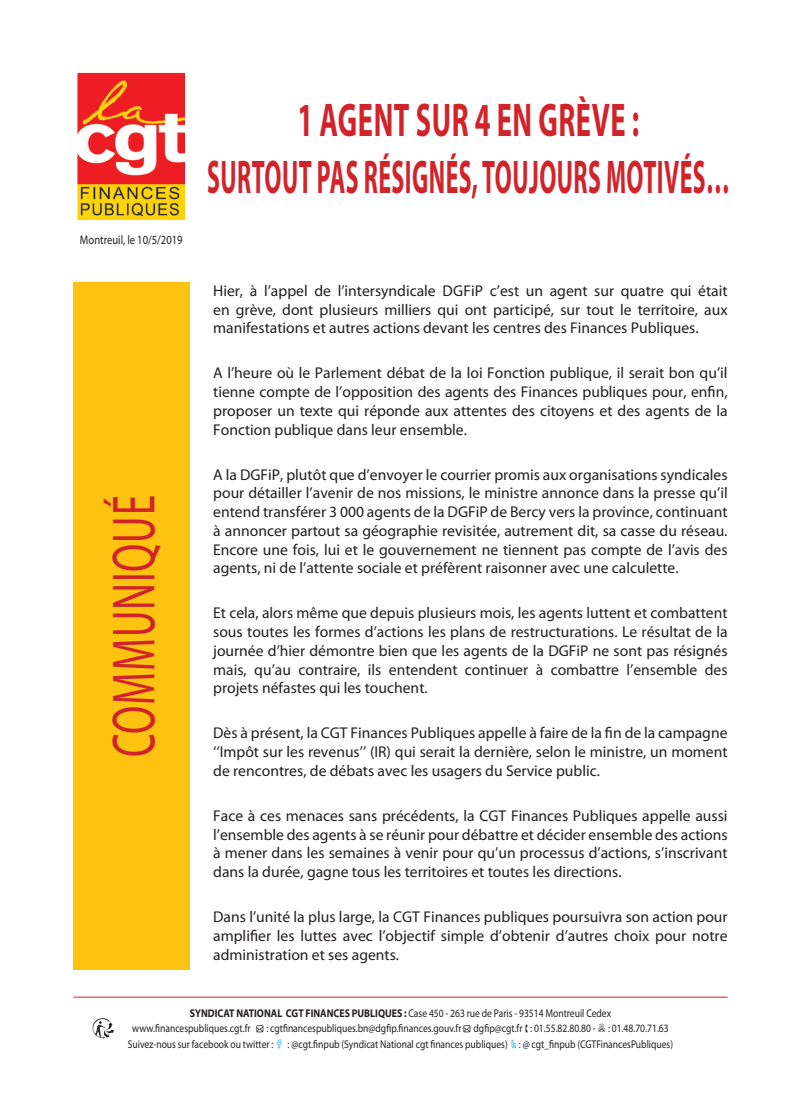
<style>
.page{position:relative;width:801px;height:1110px;background:#fff}
.page>*{position:absolute;margin:0;border:0;box-sizing:border-box;transform-origin:0 0}
.t1{font:61.25px "Myriad Pro";letter-spacing:.02em;color:#d1232a;scale:.67 1}
.t2{font:700 47.5px/57px "Myriad Pro";letter-spacing:.02em;color:#d1232a;text-align:center;scale:.6 1}
.t3{font:15.62px/18.8px "Myriad Pro";color:#231f20;text-align:justify}
.t4{font:12.5px "Myriad Pro";color:#231f20;scale:.85 1}
.t5{font:11.25px "Myriad Pro";color:#231f20;scale:.85 1}
.s1{font-family:"Myriad Web Pro";font-weight:700}
</style>
<div class="page">
<img style="left:79px;top:74px;width:105px;height:145px">
<div style="left:74px;top:69px;width:115px;height:155px;border:4px solid #fff"></div>
<img style="left:92px;top:1018px;width:22px;height:20px">
<div style="left:73px;top:282px;width:117px;height:687px;background:#fec210"></div>
<hr style="left:73px;top:996px;width:654px;height:1px;background:#d1232a">
<p class="t4" style="left:80px;top:232px;width:122px">Montreuil, le 10/5/2019</p>
<h1 class="t1" style="left:96px;top:757px;width:393px;rotate:-90deg">Communiqué</h1>
<h2 class="t2" style="left:207px;top:90px;width:872px">1 AGENT SUR 4 EN GRÈVE :<br>SURTOUT PAS RÉSIGNÉS, TOUJOURS MOTIVÉS…</h2>
<p class="t3" style="left:213px;top:281px;width:516px">Hier, à l’appel de l’intersyndicale DgfiP c’est un agent sur quatre qui était en grève, dont plusieurs milliers qui ont participé, sur tout le territoire, aux manifestations et autres actions devant les centres des Finances Publiques.</p>
<p class="t3" style="left:213px;top:363px;width:516px">A l’heure où le Parlement débat de la loi Fonction publique, il serait bon qu’il tienne compte de l’opposition des agents des Finances publiques pour, enfin, proposer un texte qui réponde aux attentes des citoyens et des agents de la Fonction publique dans leur ensemble.</p>
<p class="t3" style="left:213px;top:464px;width:516px">A la DGFiP, plutôt que d’envoyer le courrier promis aux organisations syndicales pour détailler l’avenir de nos missions, le ministre annonce dans la presse qu’il entend transférer 3 000 agents de la DGFiP de Bercy vers la province, continuant à annoncer partout sa géographie revisitée, autrement dit, sa casse du réseau.<br>Encore une fois, lui et le gouvernement ne tiennent pas compte de l’avis des agents, ni de l’attente sociale et préfèrent raisonner avec une calculette.</p>
<p class="t3" style="left:213px;top:603px;width:516px">Et cela, alors même que depuis plusieurs mois, les agents luttent et combattent sous toutes les formes d’actions les plans de restructurations. Le résultat de la journée d’hier démontre bien que les agents de la DGFiP ne sont pas résignés mais, qu’au contraire, ils entendent continuer à combattre l’ensemble des projets néfastes qui les touchent.</p>
<p class="t3" style="left:213px;top:723px;width:516px">Dès à présent, la CGT Finances Publiques appelle à faire de la fin de la campagne ‘‘Impôt sur les revenus’’ (IR) qui serait la dernière, selon le ministre, un moment de rencontres, de débats avec les usagers du Service public.</p>
<p class="t3" style="left:213px;top:805px;width:516px">Face à ces menaces sans précédents, la CGT Finances Publiques appelle aussi l’ensemble des agents à se réunir pour débattre et décider ensemble des actions à mener dans les semaines à venir pour qu’un processus d’actions, s’inscrivant dans la durée, gagne tous les territoires et toutes les directions.</p>
<p class="t3" style="left:213px;top:906px;width:516px">Dans l’unité la plus large, la CGT Finances publiques poursuivra son action pour amplifier les luttes avec l’objectif simple d’obtenir d’autres choix pour notre administration et ses agents.</p>
<p class="t5" style="left:190px;top:1006px;width:497px"><span class="s1">SYNDICAT NATIONAL CGT FINANCES PUBLIQUES :</span> Case 450 - 263 rue de Paris - 93514 Montreuil Cedex</p>
<p class="t5" style="left:132px;top:1021px;width:633px">www.financespubliques.cgt.fr ● : cgtfinancespubliques.bn@dgfip.finances.gouv.fr ● dgfip@cgt.fr : 01.55.82.80.80 - : 01.48.70.71.63</p>
<p class="t5" style="left:128px;top:1036px;width:173px">Suivez-nous sur facebook ou twitter :</p>
<p class="t5" style="left:288px;top:1036px;width:455px">: @cgt.finpub (Syndicat National cgt finances publiques) : @ cgt_finpub (CGTFinancesPubliques)</p>
</div>
